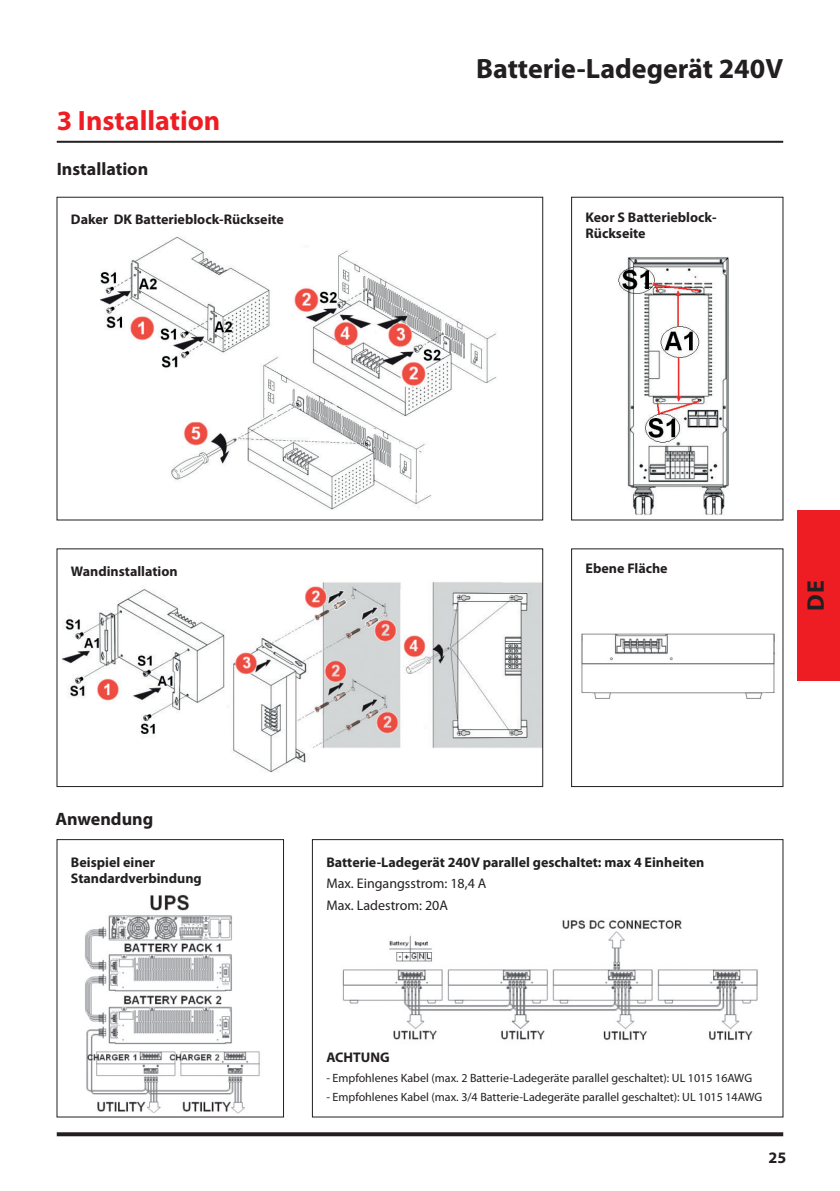
<style>
.page{position:relative;width:840px;height:1191px;background:#fff}
.page>*{position:absolute;margin:0;border:0;box-sizing:border-box;transform-origin:0 0}
.t1{font:700 28px "Myriad Pro";color:#231f20}
.t2{font:700 28px "Myriad Pro";color:#ee1d23}
.t3{font:700 24px "Myriad Pro";color:#231f20}
.t4{font:700 18px "Myriad Pro";color:#231f20}
.t5{font:700 16px "Myriad Pro";color:#231f20}
.t6{font:700 14px/16.2px "Myriad Pro";color:#231f20}
.t7{font:14px/21.8px "Myriad Pro";color:#231f20}
.t8{font:12px "Myriad Pro";color:#231f20}
</style>
<div class="page">
<hr style="left:57px;top:141px;width:725px;height:2px;background:#231f20">
<svg style="left:57px;top:1132px;width:725px;height:4px;background:#322e2f"></svg>
<div style="left:797px;top:510px;width:42px;height:170px;background:#ee1d23"></div>
<img style="left:101px;top:236px;width:396px;height:274px">
<div style="left:57px;top:197px;width:485px;height:323px;border:1px solid #231f20"></div>
<img style="left:63px;top:581px;width:477px;height:192px">
<div style="left:57px;top:548px;width:485px;height:239px;border:1px solid #231f20"></div>
<img style="left:618px;top:257px;width:111px;height:258px">
<div style="left:571px;top:197px;width:211px;height:323px;border:1px solid #231f20"></div>
<img style="left:581px;top:633px;width:194px;height:66px">
<div style="left:571px;top:548px;width:211px;height:239px;border:1px solid #231f20"></div>
<img style="left:85px;top:895px;width:175px;height:219px">
<img style="left:342px;top:920px;width:416px;height:121px">
<div style="left:312px;top:839px;width:470px;height:278px;border:1px solid #231f20"></div>
<h1 class="t2" style="left:57px;top:103px;width:165px">3 Installation</h1>
<p class="t4" style="left:57px;top:157px;width:93px">Installation</p>
<h1 class="t1" style="left:476px;top:50px;width:308px">Batterie-Ladegerät 240V</h1>
<p class="t6" style="left:71px;top:211px;width:214px">Daker DK Batterieblock-Rückseite</p>
<p class="t6" style="left:585px;top:208px;width:132px">Keor S Batterieblock-<br>Rückseite</p>
<p class="t6" style="left:71px;top:562px;width:108px">Wandinstallation</p>
<p class="t6" style="left:585px;top:560px;width:84px">Ebene Fläche</p>
<h2 class="t3" style="left:799px;top:610px;width:31px;rotate:-90deg">DE</h2>
<p class="t4" style="left:55px;top:807px;width:99px">Anwendung</p>
<p class="t6" style="left:71px;top:853px;width:132px">Beispiel einer<br>Standardverbindung</p>
<p class="t6" style="left:326px;top:853px;width:379px">Batterie-Ladegerät 240V parallel geschaltet: max 4 Einheiten</p>
<p class="t7" style="left:326px;top:872px;width:161px">Max. Eingangsstrom: 18,4 A<br>Max. Ladestrom: 20A</p>
<p class="t6" style="left:326px;top:1049px;width:65px">ACHTUNG</p>
<p class="t8" style="left:326px;top:1070px;width:427px">- Empfohlenes Kabel (max. 2 Batterie-Ladegeräte parallel geschaltet): UL 1015 16AWG</p>
<p class="t8" style="left:326px;top:1090px;width:437px">- Empfohlenes Kabel (max. 3/4 Batterie-Ladegeräte parallel geschaltet): UL 1015 14AWG</p>
<p class="t5" style="left:768px;top:1146px;width:19px">25</p>
</div>
